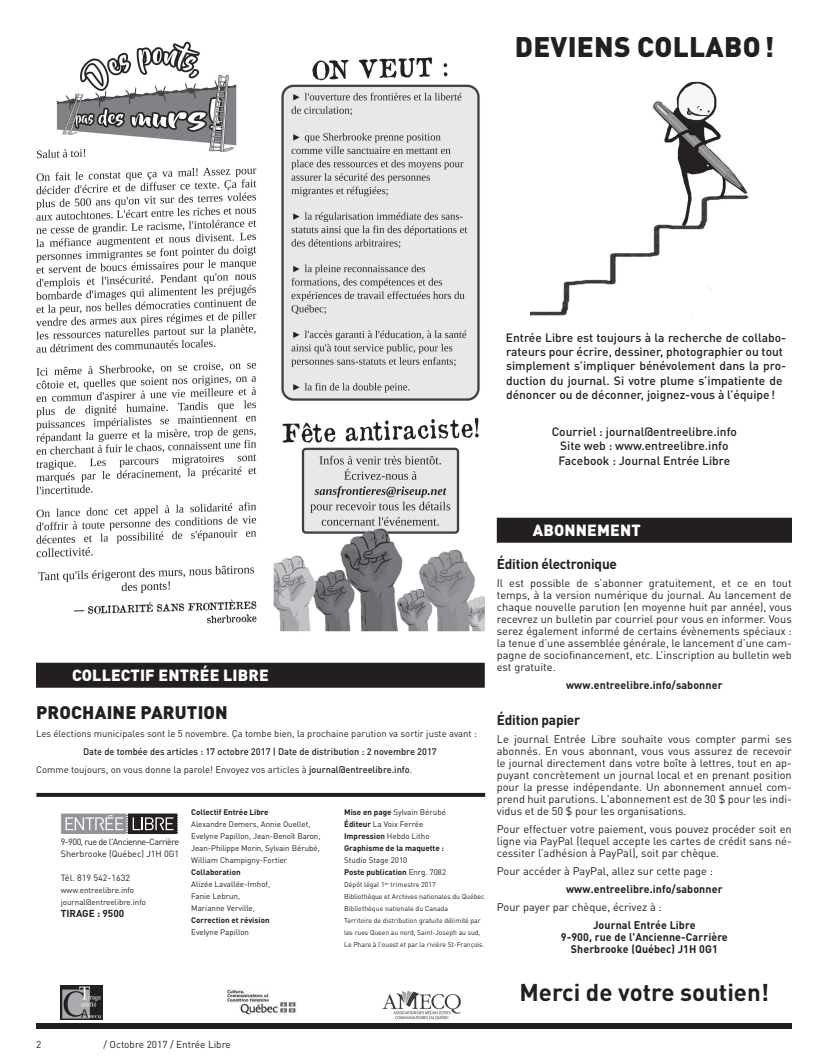
<style>
.page{position:relative;width:828px;height:1062px;background:#fff}
.page>*{position:absolute;margin:0;border:0;box-sizing:border-box;transform-origin:0 0}
.t1{font:900 28px "DIN Pro";letter-spacing:.01em;color:#231f20}
.t2{font:700 24px "DIN Pro";color:#231f20}
.t3{font:900 18px "DIN Pro";letter-spacing:.01em;color:#231f20}
.t4{font:900 16px "DIN Pro";letter-spacing:.01em;color:#fff}
.t5{font:700 14px "DIN Pro";letter-spacing:-.015em;color:#231f20}
.t6{font:500 12px/14.4px "DIN Pro";color:#231f20}
.t7{font:11px/12px "DIN Pro";color:#231f20;text-align:justify}
.t8{font:700 11px/12px "DIN Pro";letter-spacing:.01em;color:#231f20;text-align:center}
.t9{font:10px "DIN Pro";color:#231f20}
.t10{font:700 10px "DIN Pro";color:#231f20}
.t11{font:500 9.5px/18px "DIN Pro";color:#231f20}
.t12{font:9.5px "DIN Pro";color:#231f20}
.t13{font:9px/12px "DIN Pro";letter-spacing:-.055em;color:#231f20}
.t14{font:9px "DIN Pro";color:#231f20}
.t15{font:8px/12px "DIN Pro";color:#231f20}
.t16{font:700 8px/12px "DIN Pro";color:#231f20}
.t17{font:7px/12px "DIN Pro";color:#231f20}
.s1{font-weight:400}
.s2{font-weight:700}
</style>
<div class="page">
<img style="left:36px;top:41px;width:449px;height:591px">
<svg style="left:61px;top:813px;width:117px;height:21px;background:#848385"></svg>
<img style="left:227px;top:990px;width:69px;height:25px">
<img style="left:382px;top:990px;width:79px;height:30px">
<img style="left:61px;top:986px;width:42px;height:33px">
<svg style="left:36px;top:793px;width:449px;height:4px;background:#282425"></svg>
<img style="left:530px;top:81px;width:219px;height:235px">
<div style="left:497px;top:518px;width:295px;height:25px;background:#231f20"></div>
<div style="left:36px;top:1023px;width:756px;height:6px;background:#231f20"></div>
<div style="left:36px;top:663px;width:449px;height:25px;background:#231f20"></div>
<h1 class="t1" style="left:515px;top:28px;width:261px">DEVIENS COLLABO!</h1>
<p class="t6" style="left:506px;top:330px;width:282px">Entrée Libre est toujours à la recherche de collabo&shy;rateurs pour écrire, dessiner, photographier ou tout simplement s’impliquer bénévolement dans la pro&shy;duction du journal. Si votre plume s’impatiente de dénoncer ou de déconner, joignez-vous à l’équipe!</p>
<p class="t6" style="left:552px;top:424px;width:187px;text-align:center">Courriel : journal@entreelibre.info<br>Site web : www.entreelibre.info<br>Facebook : Journal Entrée Libre</p>
<h3 class="t4" style="left:72px;top:664px;width:198px">COLLECTIF ENTRÉE LIBRE</h3>
<h3 class="t3" style="left:36px;top:701px;width:193px">PROCHAINE PARUTION</h3>
<p class="t12" style="left:36px;top:728px;width:442px">Les élections municipales sont le 5 novembre. Ça tombe bien, la prochaine parution va sortir juste avant :</p>
<p class="t11" style="left:36px;top:743px;width:402px;text-indent:47px">Date de tombée des articles : 17 octobre 2017 | Date de distribution : 2 novembre 2017<br><span class="s1">Comme toujours, on vous donne la parole! Envoyez vos articles à</span> journal@entreelibre.info<span class="s1">.</span></p>
<p class="t13" style="left:61px;top:836px;width:120px">9-900, rue de l'Ancienne-Carrière<br>Sherbrooke (Québec) J1H 0G1</p>
<p class="t14" style="left:61px;top:872px;width:71px">Tél. 819 542-1632</p>
<p class="t15" style="left:61px;top:884px;width:87px">www.entreelibre.info journal@entreelibre.info</p>
<p class="t10" style="left:61px;top:907px;width:65px">TIRAGE : 9500</p>
<p class="t16" style="left:191px;top:806px;width:79px">Collectif Entrée Libre</p>
<p class="t15" style="left:191px;top:818px;width:131px">Alexandre Demers, Annie Ouellet, Evelyne Papillon, Jean-Benoît Baron, Jean-Philippe Morin, Sylvain Bérubé, William Champigny-Fortier</p>
<p class="t16" style="left:191px;top:866px;width:51px">Collaboration</p>
<p class="t15" style="left:191px;top:878px;width:81px">Alizée Lavallée-Imhof,<br>Fanie Lebrun,<br>Marianne Verville,</p>
<p class="t16" style="left:191px;top:914px;width:80px">Correction et révision</p>
<p class="t15" style="left:191px;top:926px;width:59px">Evelyne Papillon</p>
<p class="t16" style="left:344px;top:806px;width:103px">Mise en page <span class="s1">Sylvain Bérubé<br></span>Éditeur <span class="s1">La Voix Ferrée<br></span>Impression <span class="s1">Hebdo Litho<br></span>Graphisme de la maquette :</p>
<p class="t15" style="left:344px;top:854px;width:104px">Studio Stage 2010<br><span class="s2">Poste publication</span> Enrg. 7082</p>
<p class="t17" style="left:344px;top:879px;width:142px">Dépôt légal 1<sup>er</sup> trimestre 2017<br>Bibliothèque et Archives nationales du Québec Bibliothèque nationale du Canada<br>Territoire de distribution gratuite délimité par les rues Queen au nord, Saint-Joseph au sud, Le Phare à l'ouest et par la rivière St-François.</p>
<h3 class="t4" style="left:533px;top:519px;width:109px">ABONNEMENT</h3>
<p class="t5" style="left:497px;top:555px;width:122px">Édition électronique</p>
<p class="t7" style="left:497px;top:577px;width:297px">Il est possible de s’abonner gratuitement, et ce en tout temps, à la version numérique du journal. Au lancement de chaque nouvelle parution (en moyenne huit par année), vous recevrez un bulletin par courriel pour vous en informer. Vous serez également informé de certains évènements spéciaux : la tenue d’une assemblée générale, le lancement d’une cam&shy;pagne de sociofinancement, etc. L’inscription au bulletin web est gratuite.</p>
<p class="t8" style="left:566px;top:679px;width:158px">www.entreelibre.info/sabonner</p>
<p class="t5" style="left:497px;top:711px;width:85px">Édition papier</p>
<p class="t7" style="left:497px;top:733px;width:297px">Le journal Entrée Libre souhaite vous compter parmi ses abonnés. En vous abonnant, vous vous assurez de recevoir le journal directement dans votre boîte à lettres, tout en ap&shy;puyant concrètement un journal local et en prenant position pour la presse indépendante. Un abonnement annuel com&shy;prend huit parutions. L'abonnement est de 30 $ pour les indi&shy;vidus et de 50 $ pour les organisations.</p>
<p class="t7" style="left:497px;top:823px;width:297px">Pour effectuer votre paiement, vous pouvez procéder soit en ligne via PayPal (lequel accepte les cartes de crédit sans né&shy;cessiter l’adhésion à PayPal), soit par chèque.</p>
<p class="t7" style="left:497px;top:865px;width:218px">Pour accéder à PayPal, allez sur cette page :</p>
<p class="t8" style="left:566px;top:883px;width:158px">www.entreelibre.info/sabonner</p>
<p class="t7" style="left:497px;top:901px;width:167px">Pour payer par chèque, écrivez à :</p>
<p class="t8" style="left:561px;top:919px;width:169px">Journal Entrée Libre<br>9-900, rue de l'Ancienne-Carrière<br>Sherbrooke (Québec) J1H 0G1</p>
<h2 class="t2" style="left:519px;top:976px;width:251px">Merci de votre soutien!</h2>
<p class="t9" style="left:36px;top:1037px;width:7px">2</p>
<p class="t9" style="left:104px;top:1037px;width:129px">/ Octobre 2017 / Entrée Libre</p>
</div>
